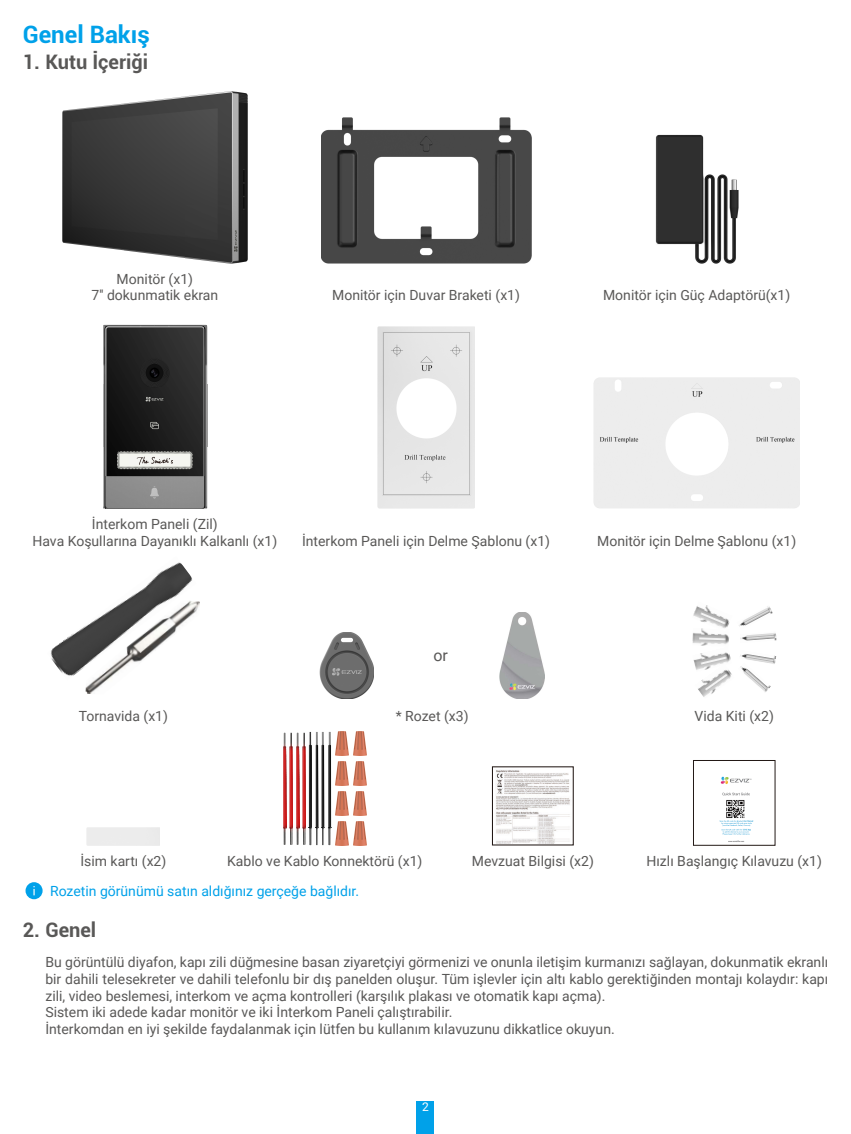
<style>
.page{position:relative;width:851px;height:1134px;background:#fff}
.page>*{position:absolute;margin:0;border:0;box-sizing:border-box;transform-origin:0 0}
.t1{font:700 24px "Roboto";color:#00a1e9}
.t2{font:700 20px "Roboto";color:#595857}
.t3{font:16px "Roboto";color:#595857}
.t4{font:14px/16.8px "Roboto";color:#595857;text-align:center}
.t5{font:14px "Roboto";color:#00a1e9}
.t6{font:12px "Roboto";color:#fff}
</style>
<div class="page">
<div style="left:417px;top:1101px;width:17px;height:33px;background:#00a1e9"></div>
<img style="left:63px;top:91px;width:184px;height:172px">
<img style="left:321px;top:118px;width:210px;height:145px">
<img style="left:655px;top:134px;width:83px;height:129px">
<img style="left:103px;top:325px;width:104px;height:60px">
<img style="left:103px;top:385px;width:2px;height:62px">
<img style="left:204px;top:385px;width:3px;height:62px">
<img style="left:103px;top:447px;width:104px;height:61px">
<img style="left:105px;top:326px;width:99px;height:182px">
<div style="left:129px;top:456px;width:51px;height:9px;background:#f5f5f2"></div>
<svg style="left:137px;top:457px;width:36px;height:8px"></svg>
<img style="left:377px;top:327px;width:97px;height:181px">
<img style="left:593px;top:377px;width:206px;height:131px">
<img style="left:50px;top:562px;width:142px;height:114px">
<img style="left:86px;top:600px;width:114px;height:94px">
<img style="left:319px;top:632px;width:55px;height:67px">
<img style="left:499px;top:612px;width:45px;height:87px">
<img style="left:693px;top:605px;width:37px;height:23px">
<img style="left:692px;top:628px;width:37px;height:18px">
<svg style="left:719px;top:629px;width:7px;height:3px"></svg>
<img style="left:693px;top:652px;width:38px;height:12px">
<img style="left:694px;top:664px;width:38px;height:33px">
<img style="left:739px;top:606px;width:33px;height:21px">
<img style="left:740px;top:633px;width:36px;height:8px">
<img style="left:740px;top:654px;width:36px;height:10px">
<img style="left:740px;top:662px;width:30px;height:30px">
<img style="left:336px;top:732px;width:13px;height:24px">
<img style="left:353px;top:732px;width:13px;height:24px">
<img style="left:336px;top:762px;width:13px;height:24px">
<img style="left:353px;top:762px;width:13px;height:24px">
<img style="left:336px;top:792px;width:13px;height:23px">
<img style="left:353px;top:792px;width:13px;height:23px">
<img style="left:336px;top:822px;width:13px;height:23px">
<img style="left:353px;top:822px;width:13px;height:23px">
<img style="left:328px;top:732px;width:3px;height:113px">
<img style="left:321px;top:732px;width:3px;height:113px">
<img style="left:315px;top:732px;width:3px;height:113px">
<img style="left:309px;top:732px;width:3px;height:113px">
<svg style="left:309px;top:827px;width:22px;height:1px"></svg>
<img style="left:302px;top:732px;width:3px;height:113px">
<img style="left:296px;top:732px;width:3px;height:113px">
<img style="left:289px;top:732px;width:3px;height:113px">
<img style="left:283px;top:732px;width:3px;height:113px">
<img style="left:496px;top:770px;width:74px;height:73px">
<img style="left:719px;top:776px;width:35px;height:66px">
<div style="left:693px;top:760px;width:82px;height:85px;border:1px solid #231916"></div>
<div style="left:26px;top:882px;width:17px;height:17px;background:#00a1e9;border-radius:50%"></div>
<svg style="left:33px;top:886px;width:2px;height:9px"></svg>
<h1 class="t1" style="left:23px;top:18px;width:129px">Genel Bakış</h1>
<h2 class="t2" style="left:23px;top:47px;width:127px">1. Kutu İçeriği</h2>
<p class="t4" style="left:91px;top:270px;width:128px">Monitör (x1)<br>7'' dokunmatik ekran</p>
<p class="t4" style="left:332px;top:286px;width:189px">Monitör için Duvar Braketi (x1)</p>
<p class="t4" style="left:603px;top:286px;width:189px">Monitör için Güç Adaptörü(x1)</p>
<p class="t4" style="left:32px;top:515px;width:246px">İnterkom Paneli (Zil)<br>Hava Koşullarına Dayanıklı Kalkanlı (x1)</p>
<p class="t4" style="left:302px;top:532px;width:249px">İnterkom Paneli için Delme Şablonu (x1)</p>
<p class="t4" style="left:597px;top:532px;width:200px">Monitör için Delme Şablonu (x1)</p>
<p class="t3" style="left:433px;top:644px;width:16px">or</p>
<p class="t4" style="left:79px;top:707px;width:91px">Tornavida (x1)</p>
<p class="t4" style="left:395px;top:707px;width:74px">* Rozet (x3)</p>
<p class="t4" style="left:694px;top:707px;width:81px">Vida Kiti (x2)</p>
<p class="t4" style="left:80px;top:852px;width:87px">İsim kartı (x2)</p>
<p class="t4" style="left:227px;top:852px;width:197px">Kablo ve Kablo Konnektörü (x1)</p>
<p class="t4" style="left:472px;top:852px;width:124px">Mevzuat Bilgisi (x2)</p>
<p class="t4" style="left:646px;top:852px;width:177px">Hızlı Başlangıç Kılavuzu (x1)</p>
<p class="t5" style="left:50px;top:881px;width:310px">Rozetin görünümü satın aldığınız gerçeğe bağlıdır.</p>
<h2 class="t2" style="left:23px;top:916px;width:75px">2. Genel</h2>
<p class="t4" style="left:45px;top:953px;width:784px;text-align:left">Bu görüntülü diyafon, kapı zili düğmesine basan ziyaretçiyi görmenizi ve onunla iletişim kurmanızı sağlayan, dokunmatik ekranlı bir dahili telesekreter ve dahili telefonlu bir dış panelden oluşur. Tüm işlevler için altı kablo gerektiğinden montajı kolaydır: kapı zili, video beslemesi, interkom ve açma kontrolleri (karşılık plakası ve otomatik kapı açma).<br>Sistem iki adede kadar monitör ve iki İnterkom Paneli çalıştırabilir.<br>İnterkomdan en iyi şekilde faydalanmak için lütfen bu kullanım kılavuzunu dikkatlice okuyun.</p>
<p class="t6" style="left:422px;top:1099px;width:8px">2</p>
</div>
